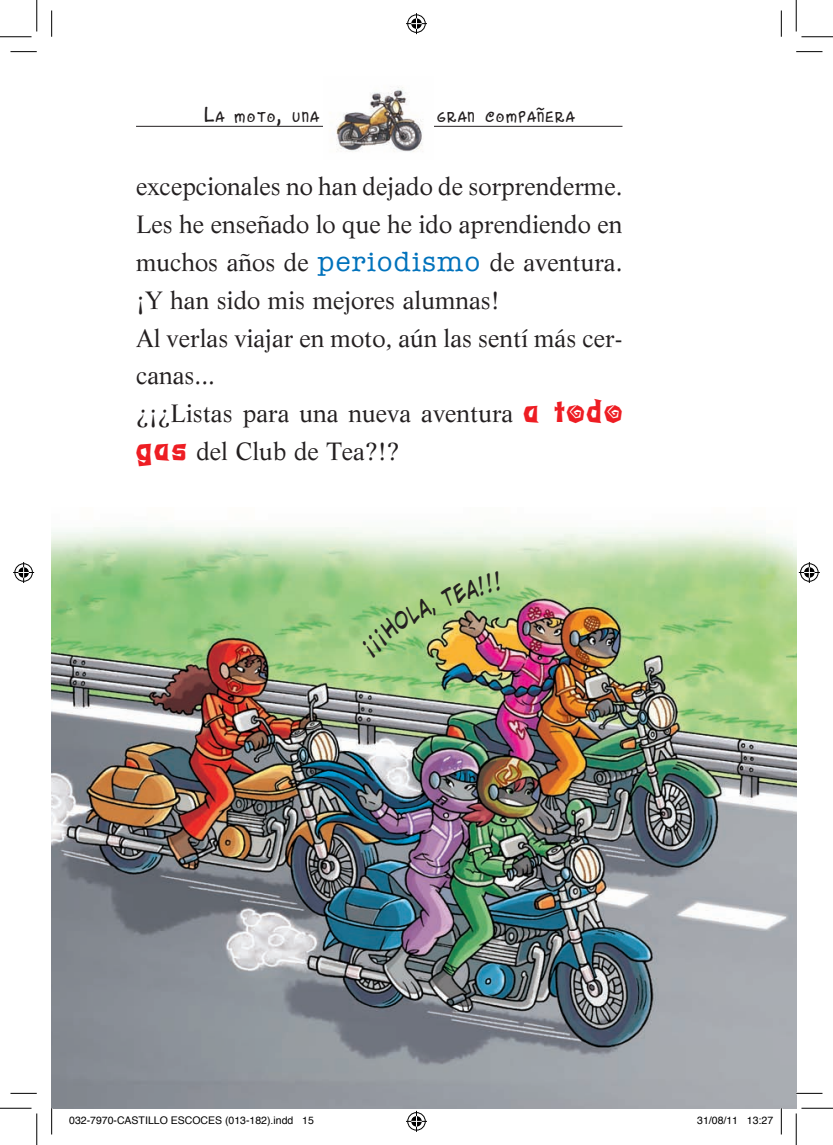
<style>
.page{position:relative;width:833px;height:1145px;background:#fff}
.page>*{position:absolute;margin:0;border:0;box-sizing:border-box;transform-origin:0 0}
.t1{font:24.5px/37.8px "Life";color:#231f20}
.t2{font:22.05px "Dance Party";letter-spacing:.07em;color:#231f20}
.t3{font:10.5px "Helvetica";color:#000}
.s1{font-size:31.5px}
.s2{font-family:"American Typewriter";font-size:28px;color:#0072bc}
.s3{font-family:"Whassis ICG Calm";font-size:33.25px;color:#ee1d23}
</style>
<div class="page">
<hr style="left:136px;top:126px;width:486px;height:1px;background:#231f20">
<img style="left:324px;top:87px;width:109px;height:65px">
<img style="left:52px;top:527px;width:744px;height:581px">
<svg style="left:10px;top:51px;width:27px;height:1px"></svg>
<svg style="left:796px;top:51px;width:26px;height:1px"></svg>
<svg style="left:10px;top:1093px;width:27px;height:1px"></svg>
<svg style="left:796px;top:1093px;width:26px;height:1px"></svg>
<svg style="left:51px;top:10px;width:1px;height:27px"></svg>
<svg style="left:51px;top:1108px;width:1px;height:26px"></svg>
<svg style="left:781px;top:10px;width:1px;height:27px"></svg>
<svg style="left:781px;top:1108px;width:1px;height:26px"></svg>
<hr style="left:0;top:36px;width:32px;height:1px;background:#000">
<hr style="left:801px;top:36px;width:31px;height:1px;background:#000">
<hr style="left:0;top:1108px;width:32px;height:1px;background:#000">
<hr style="left:801px;top:1108px;width:31px;height:1px;background:#000">
<hr style="left:36px;top:0;width:1px;height:32px;background:#000">
<hr style="left:36px;top:1113px;width:1px;height:32px;background:#000">
<hr style="left:795px;top:0;width:1px;height:32px;background:#000">
<hr style="left:795px;top:1113px;width:1px;height:32px;background:#000">
<svg style="left:406px;top:13px;width:21px;height:21px"></svg>
<svg style="left:406px;top:1111px;width:21px;height:21px"></svg>
<svg style="left:13px;top:562px;width:21px;height:21px"></svg>
<svg style="left:798px;top:562px;width:21px;height:21px"></svg>
<img style="left:360px;top:571px;width:142px;height:87px">
<p class="t2" style="left:204px;top:104px;width:116px"><span class="s1">L</span>a moto<span class="s1">,</span> una</p>
<p class="t2" style="left:437px;top:104px;width:138px">gran compañera</p>
<p class="t1" style="left:136px;top:168px;width:488px">excepcionales no han dejado de sorprenderme.<br>Les he enseñado lo que he ido aprendiendo en muchos años de <span class="s2">periodismo</span> de aventura. ¡Y han sido mis mejores alumnas!<br>Al verlas viajar en moto, aún las sentí más cer&shy;canas...<br>¿¡¿Listas para una nueva aventura <span class="s3">a todo gas</span> del Club de Tea?!?</p>
<p class="t3" style="left:69px;top:1112px;width:246px">032-7970-CASTILLO ESCOCES (013-182).indd 15</p>
<p class="t3" style="left:697px;top:1112px;width:77px">31/08/11 13:27</p>
</div>
